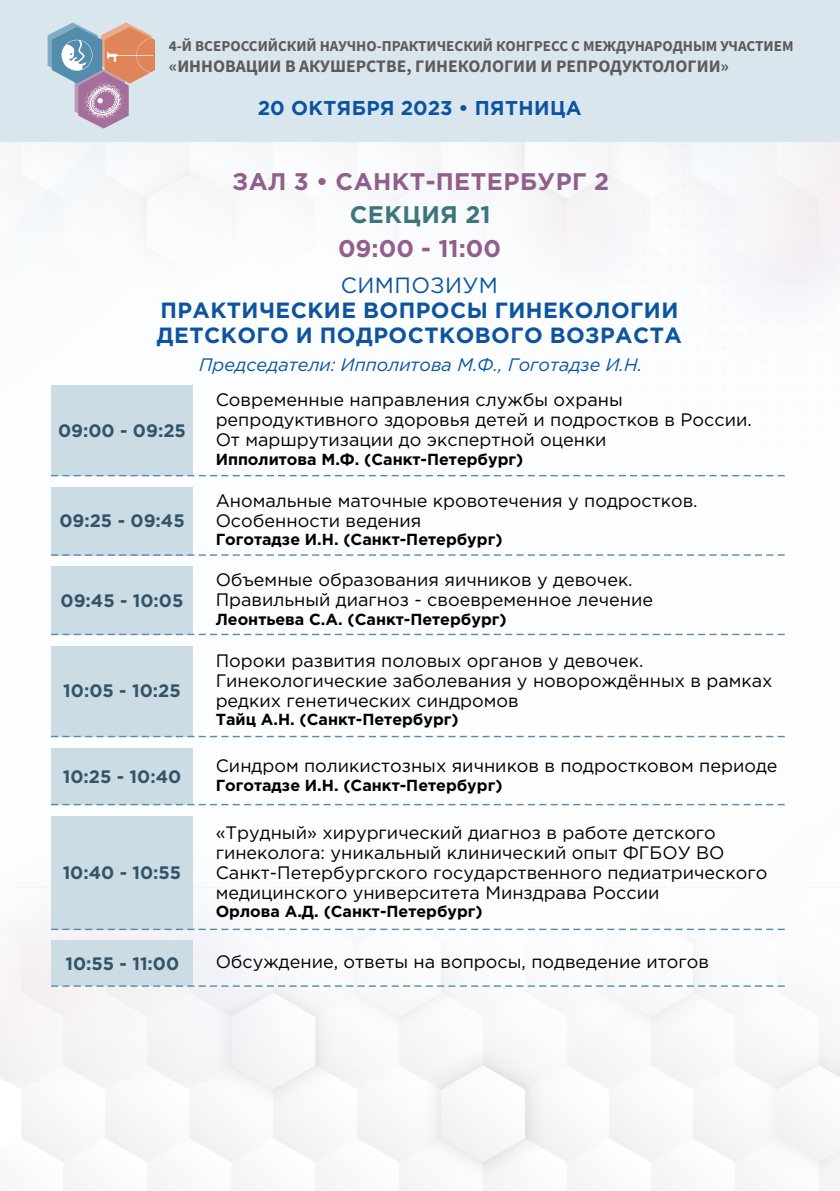
<style>
.page{position:relative;width:840px;height:1191px;background:#fff}
.page>*{position:absolute;margin:0;border:0;box-sizing:border-box;transform-origin:0 0}
.t1{font:700 24.2px "Gotham Pro";color:#925e8c}
.t2{font:700 24px "Gotham Pro";letter-spacing:.02em;color:#925e8c}
.t3{font:700 24px "Gotham Pro";letter-spacing:.02em;color:#3d757e}
.t4{font:700 22px/25px "Gotham Pro";letter-spacing:.02em;color:#0c54a0}
.t5{font:22px "Gotham Pro";letter-spacing:.02em;color:#0c54a0}
.t6{font:700 20px "Gotham Pro";letter-spacing:.02em;color:#0c54a0}
.t7{font:18px/20px "Gotham Pro";color:#000}
.t8{font:700 18px "Gotham Pro";color:#335468}
.t9{font:italic 18px "Gotham Pro";color:#0c54a0}
.t10{font:700 17.6px "Source Sans Pro";color:#5b5b5b}
.t11{font:700 16px "Gotham Pro";color:#000}
.t12{font:700 15px "Source Sans Pro";color:#5b5b5b}
</style>
<div class="page">
<img style="left:8px;top:142px;width:831px;height:596px">
<img style="left:0;top:803px;width:839px;height:388px">
<div style="left:0;top:0;width:839px;height:142px;background:#dae6ed"></div>
<div style="left:51px;top:385px;width:142px;height:90px;background:#ccdce5"></div>
<svg style="left:51px;top:475px;width:737px;height:1px"></svg>
<div style="left:51px;top:487px;width:142px;height:68px;background:#ccdce5"></div>
<svg style="left:51px;top:554px;width:737px;height:2px"></svg>
<div style="left:51px;top:566px;width:142px;height:68px;background:#ccdce5"></div>
<svg style="left:51px;top:634px;width:737px;height:1px"></svg>
<div style="left:51px;top:646px;width:142px;height:90px;background:#ccdce5"></div>
<svg style="left:51px;top:736px;width:737px;height:1px"></svg>
<div style="left:51px;top:748px;width:142px;height:56px;background:#ccdce5"></div>
<svg style="left:51px;top:804px;width:737px;height:1px"></svg>
<div style="left:51px;top:816px;width:142px;height:113px;background:#ccdce5"></div>
<svg style="left:51px;top:928px;width:737px;height:2px"></svg>
<div style="left:51px;top:940px;width:142px;height:46px;background:#ccdce5"></div>
<svg style="left:51px;top:985px;width:737px;height:1px"></svg>
<svg style="left:48px;top:22px;width:107px;height:107px"></svg>
<p class="t12" style="left:169px;top:40px;width:625px">4-Й ВСЕРОССИЙСКИЙ НАУЧНО-ПРАКТИЧЕСКИЙ КОНГРЕСС С МЕЖДУНАРОДНЫМ УЧАСТИЕМ</p>
<p class="t10" style="left:169px;top:58px;width:561px">«ИННОВАЦИИ В АКУШЕРСТВЕ, ГИНЕКОЛОГИИ И РЕПРОДУКТОЛОГИИ»</p>
<p class="t6" style="left:257px;top:101px;width:325px">20 ОКТЯБРЯ 2023 • ПЯТНИЦА</p>
<h2 class="t2" style="left:232px;top:173px;width:378px">ЗАЛ 3 • САНКТ-ПЕТЕРБУРГ 2</h2>
<h2 class="t3" style="left:349px;top:205px;width:142px">СЕКЦИЯ 21</h2>
<h1 class="t1" style="left:338px;top:239px;width:164px">09:00 - 11:00</h1>
<p class="t5" style="left:340px;top:277px;width:159px">СИМПОЗИУМ</p>
<p class="t4" style="left:157px;top:299px;width:526px">ПРАКТИЧЕСКИЕ ВОПРОСЫ ГИНЕКОЛОГИИ<br>ДЕТСКОГО И ПОДРОСТКОВОГО ВОЗРАСТА</p>
<p class="t8" style="left:58px;top:423px;width:129px">09:00 - 09:25</p>
<p class="t8" style="left:59px;top:514px;width:127px">09:25 - 09:45</p>
<p class="t8" style="left:60px;top:593px;width:124px">09:45 - 10:05</p>
<p class="t8" style="left:63px;top:684px;width:119px">10:05 - 10:25</p>
<p class="t8" style="left:63px;top:769px;width:120px">10:25 - 10:40</p>
<p class="t8" style="left:63px;top:865px;width:120px">10:40 - 10:55</p>
<p class="t9" style="left:199px;top:358px;width:444px">Председатели: Ипполитова М.Ф., Гоготадзе И.Н.</p>
<p class="t7" style="left:215px;top:391px;width:537px">Современные направления службы охраны репродуктивного здоровья детей и подростков в России.<br>От маршрутизации до экспертной оценки</p>
<p class="t11" style="left:215px;top:453px;width:309px">Ипполитова М.Ф. (Санкт-Петербург)</p>
<p class="t7" style="left:215px;top:492px;width:483px">Аномальные маточные кровотечения у подростков.<br>Особенности ведения</p>
<p class="t11" style="left:215px;top:533px;width:288px">Гоготадзе И.Н. (Санкт-Петербург)</p>
<p class="t7" style="left:215px;top:571px;width:439px">Объемные образования яичников у девочек.<br>Правильный диагноз - своевременное лечение</p>
<p class="t11" style="left:215px;top:613px;width:292px">Леонтьева С.А. (Санкт-Петербург)</p>
<p class="t7" style="left:215px;top:652px;width:558px">Пороки развития половых органов у девочек.<br>Гинекологические заболевания у новорождённых в рамках редких генетических синдромов</p>
<p class="t11" style="left:215px;top:713px;width:244px">Тайц А.Н. (Санкт-Петербург)</p>
<p class="t7" style="left:215px;top:757px;width:563px">Синдром поликистозных яичников в подростковом периоде</p>
<p class="t11" style="left:215px;top:779px;width:288px">Гоготадзе И.Н. (Санкт-Петербург)</p>
<p class="t7" style="left:215px;top:823px;width:553px">«Трудный» хирургический диагноз в работе детского гинеколога: уникальный клинический опыт ФГБОУ ВО Санкт-Петербургского государственного педиатрического медицинского университета Минздрава России</p>
<p class="t11" style="left:215px;top:905px;width:268px">Орлова А.Д. (Санкт-Петербург)</p>
<p class="t8" style="left:65px;top:956px;width:115px">10:55 - 11:00</p>
<p class="t7" style="left:215px;top:953px;width:494px">Обсуждение, ответы на вопросы, подведение итогов</p>
</div>
